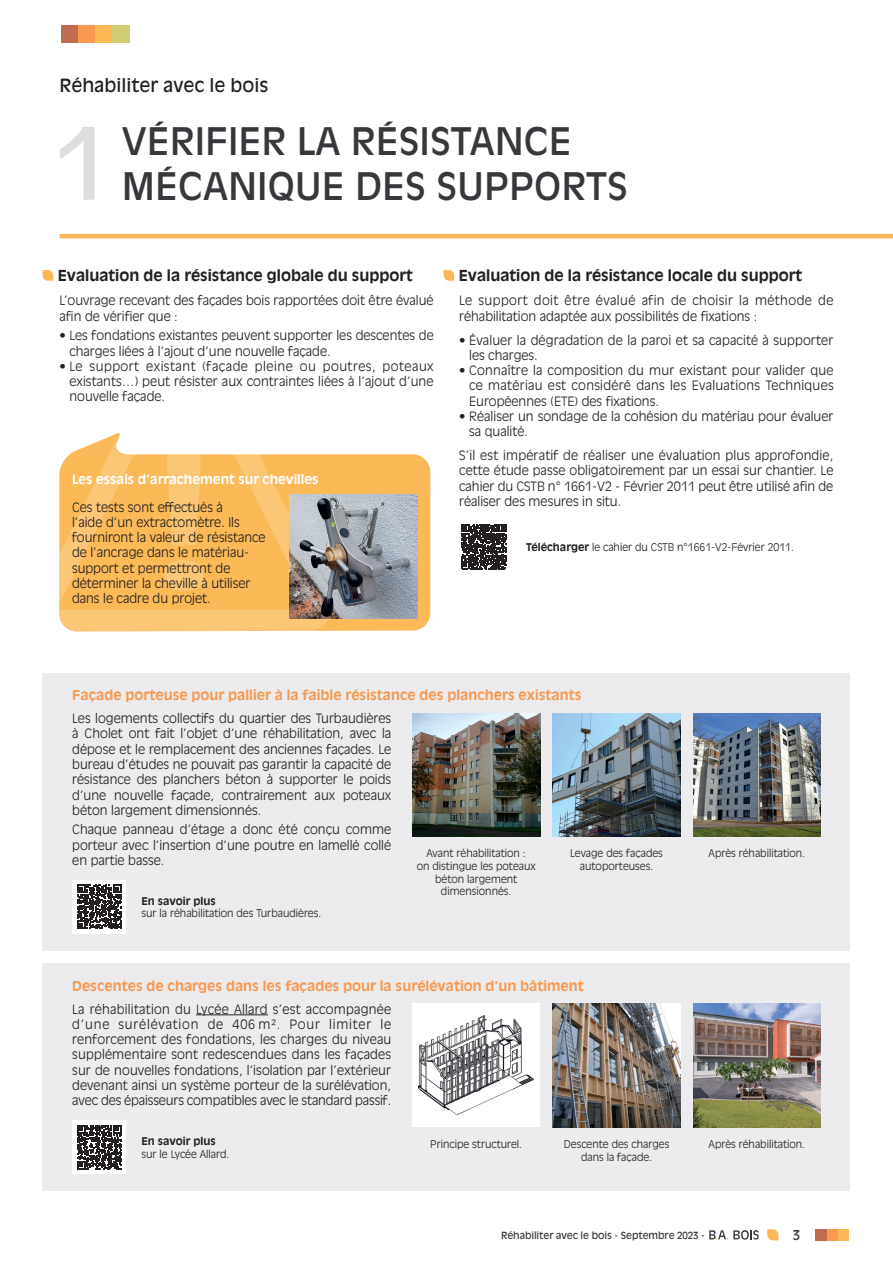
<style>
.page{position:relative;width:893px;height:1263px;background:#fff}
.page>*{position:absolute;margin:0;border:0;box-sizing:border-box;transform-origin:0 0}
.t1{font:98.1px "Antique Olive Std";color:#dddee0}
.t2{font:37.5px/45px "Antique Olive Std";color:#36383b}
.t3{font:18px "Antique Olive Std";color:#231f20}
.t4{font:700 15px "Antique Olive Std";color:#231f20}
.t5{font:700 13.5px "Antique Olive Std";color:#f79951}
.t6{font:13.5px "Antique Olive Std";color:#36383b}
.t7{font:300 12.75px/15.3px "Antique Olive Std";color:#231f20}
.t8{font:700 12.75px "Antique Olive Std";color:#fff}
.t9{font:300 10.5px/12.6px "Antique Olive Std";color:#231f20;text-align:center}
.t10{font:9.75px "Antique Olive Std";letter-spacing:-.01em;color:#36383b}
.s1{font-weight:700}
</style>
<div class="page">
<hr style="left:60px;top:234px;width:833px;height:4px;background:#fcb857">
<svg style="left:43px;top:270px;width:10px;height:11px"></svg>
<svg style="left:461px;top:524px;width:45px;height:45px;background:#423f40"></svg>
<svg style="left:443px;top:270px;width:11px;height:11px"></svg>
<svg style="left:767px;top:1229px;width:11px;height:11px"></svg>
<div style="left:837px;top:1229px;width:11px;height:11px;background:#fcb857"></div>
<div style="left:826px;top:1229px;width:11px;height:11px;background:#f79951"></div>
<div style="left:815px;top:1229px;width:11px;height:11px;background:#c06c51"></div>
<svg style="left:709px;top:1230px;width:50px;height:9px"></svg>
<svg style="left:333px;top:454px;width:97px;height:177px;background:#f8ba60"></svg>
<svg style="left:59px;top:433px;width:274px;height:198px;background:#fbc371"></svg>
<svg style="left:165px;top:433px;width:38px;height:158px;background:#fcca81"></svg>
<img style="left:290px;top:495px;width:127px;height:123px">
<div style="left:43px;top:673px;width:807px;height:278px;background:#ececee"></div>
<div style="left:72px;top:880px;width:54px;height:54px;background:#fff"></div>
<svg style="left:77px;top:885px;width:44px;height:44px"></svg>
<img style="left:412px;top:713px;width:128px;height:123px">
<img style="left:553px;top:713px;width:127px;height:123px">
<img style="left:693px;top:713px;width:128px;height:123px">
<div style="left:43px;top:963px;width:807px;height:228px;background:#ececee"></div>
<div style="left:72px;top:1120px;width:54px;height:54px;background:#fff"></div>
<svg style="left:77px;top:1125px;width:44px;height:44px"></svg>
<hr style="left:196px;top:1014px;width:72px;height:1px;background:#231f20">
<div style="left:412px;top:1004px;width:128px;height:123px;background:#fff"></div>
<img style="left:418px;top:1015px;width:116px;height:100px">
<img style="left:553px;top:1004px;width:127px;height:123px">
<img style="left:693px;top:1004px;width:128px;height:123px">
<div style="left:62px;top:26px;width:17px;height:17px;background:#c06c51"></div>
<div style="left:79px;top:26px;width:17px;height:17px;background:#f79951"></div>
<div style="left:96px;top:26px;width:17px;height:17px;background:#fcb857"></div>
<div style="left:113px;top:26px;width:17px;height:17px;background:#d0cc73"></div>
<p class="t3" style="left:60px;top:74px;width:211px">Réhabiliter avec le bois</p>
<p class="t1" style="left:55px;top:105px;width:56px">1</p>
<p class="t2" style="left:122px;top:119px;width:508px">VÉRIFIER LA RÉSISTANCE<br>MÉCANIQUE DES SUPPORTS</p>
<p class="t4" style="left:58px;top:266px;width:357px">Evaluation de la résistance globale du support</p>
<p class="t7" style="left:60px;top:293px;width:376px">L’ouvrage recevant des façades bois rapportées doit être évalué afin de vérifier que :</p>
<p class="t7" style="left:69px;top:328px;width:366px;text-indent:-10px">• Les fondations existantes peuvent supporter les descentes de charges liées à l’ajout d’une nouvelle façade.</p>
<p class="t7" style="left:69px;top:359px;width:366px;text-align:justify;text-indent:-10px">• Le support existant (façade pleine ou poutres, poteaux existants…) peut résister aux contraintes liées à l’ajout d’une nouvelle façade.</p>
<p class="t8" style="left:72px;top:471px;width:248px">Les essais d’arrachement sur chevilles</p>
<p class="t7" style="left:72px;top:499px;width:195px">Ces tests sont effectués à<br>l’aide d’un extractomètre. Ils fourniront la valeur de résistance de l’ancrage dans le matériau&shy;support et permettront de déterminer la cheville à utiliser dans le cadre du projet.</p>
<p class="t4" style="left:459px;top:266px;width:345px">Evaluation de la résistance locale du support</p>
<p class="t7" style="left:459px;top:293px;width:376px">Le support doit être évalué afin de choisir la méthode de réhabilitation adaptée aux possibilités de fixations :</p>
<p class="t7" style="left:469px;top:332px;width:366px;text-indent:-10px">• Évaluer la dégradation de la paroi et sa capacité à supporter les charges.</p>
<p class="t7" style="left:469px;top:363px;width:366px;text-align:justify;text-indent:-10px">• Connaître la composition du mur existant pour valider que ce matériau est considéré dans les Evaluations Techniques Européennes (ETE) des fixations.</p>
<p class="t7" style="left:469px;top:409px;width:366px;text-indent:-10px">• Réaliser un sondage de la cohésion du matériau pour évaluer sa qualité.</p>
<p class="t7" style="left:459px;top:448px;width:376px;text-align:justify">S’il est impératif de réaliser une évaluation plus approfondie, cette étude passe obligatoirement par un essai sur chantier. Le cahier du CSTB n° 1661-V2 - Février 2011 peut être utilisé afin de réaliser des mesures in situ.</p>
<p class="t9" style="left:526px;top:541px;width:269px"><span class="s1">Télécharger</span> le cahier du CSTB n°1661-V2-Février 2011.</p>
<p class="t5" style="left:72px;top:687px;width:511px">Façade porteuse pour pallier à la faible résistance des planchers existants</p>
<p class="t7" style="left:72px;top:711px;width:320px;text-align:justify">Les logements collectifs du quartier des Turbaudières à Cholet ont fait l’objet d’une réhabilitation, avec la dépose et le remplacement des anciennes façades. Le bureau d’études ne pouvait pas garantir la capacité de résistance des planchers béton à supporter le poids d’une nouvelle façade, contrairement aux poteaux béton largement dimensionnés.</p>
<p class="t7" style="left:72px;top:822px;width:320px;text-align:justify">Chaque panneau d’étage a donc été conçu comme porteur avec l’insertion d’une poutre en lamellé collé en partie basse.</p>
<p class="t9" style="left:417px;top:847px;width:120px">Avant réhabilitation :<br>on distingue les poteaux béton largement dimensionnés.</p>
<p class="t9" style="left:570px;top:847px;width:94px">Levage des façades autoporteuses.</p>
<p class="t9" style="left:709px;top:847px;width:98px">Après réhabilitation.</p>
<p class="t9" style="left:142px;top:894px;width:181px;text-align:left"><span class="s1">En savoir plus<br></span>sur la réhabilitation des Turbaudières.</p>
<p class="t5" style="left:72px;top:978px;width:513px">Descentes de charges dans les façades pour la surélévation d’un bâtiment</p>
<p class="t7" style="left:72px;top:1001px;width:321px;text-align:justify">La réhabilitation du Lycée Allard s’est accompagnée d’une surélévation de 406 m². Pour limiter le renforcement des fondations, les charges du niveau supplémentaire sont redescendues dans les façades sur de nouvelles fondations, l’isolation par l’extérieur devenant ainsi un système porteur de la surélévation, avec des épaisseurs compatibles avec le standard passif.</p>
<p class="t9" style="left:430px;top:1138px;width:93px">Principe structurel.</p>
<p class="t9" style="left:564px;top:1138px;width:107px">Descente des charges dans la façade.</p>
<p class="t9" style="left:709px;top:1138px;width:98px">Après réhabilitation.</p>
<p class="t9" style="left:142px;top:1135px;width:89px;text-align:left"><span class="s1">En savoir plus </span>sur le Lycée Allard.</p>
<p class="t10" style="left:501px;top:1229px;width:205px">Réhabiliter avec le bois - Septembre 2023 -</p>
<p class="t6" style="left:793px;top:1227px;width:9px">3</p>
</div>
